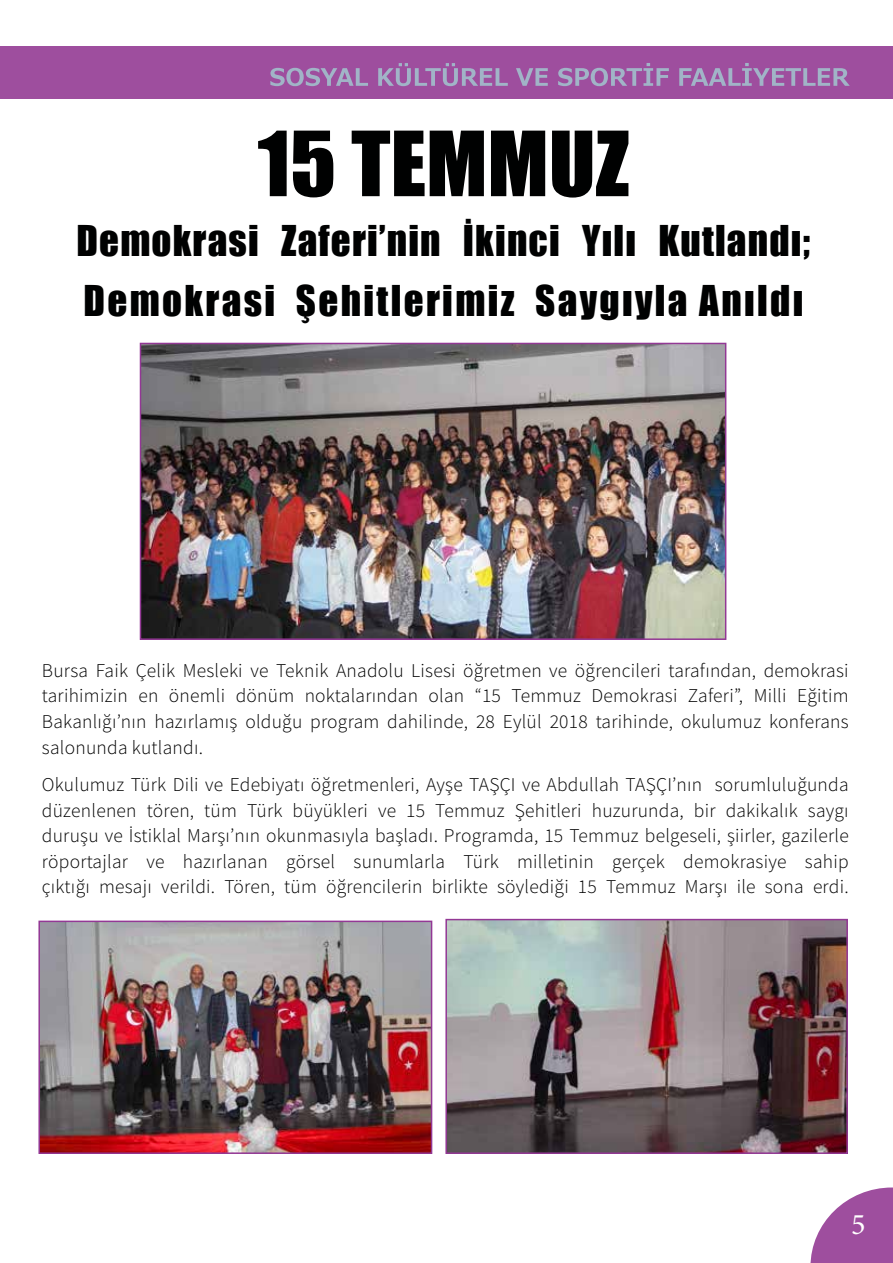
<style>
.page{position:relative;width:893px;height:1263px;background:#fff}
.page>*{position:absolute;margin:0;border:0;box-sizing:border-box;transform-origin:0 0}
.t1{font:82.95px "Impact";color:#000101}
.t2{font:39px/60px "Impact";letter-spacing:.06em;color:#000101}
.t3{font:30px "Minion Pro";color:#fff}
.t4{font:300 19.5px/25.5px "Source Sans Pro";letter-spacing:.01em;color:#000;text-align:justify}
</style>
<div class="page">
<svg style="left:810px;top:1187px;width:83px;height:76px"></svg>
<div style="left:0;top:46px;width:892px;height:53px;background:#9e4e9e"></div>
<svg style="left:679px;top:63px;width:171px;height:23px"></svg>
<svg style="left:270px;top:63px;width:399px;height:23px"></svg>
<img style="left:143px;top:346px;width:580px;height:291px">
<div style="left:140px;top:343px;width:586px;height:297px;border:2px solid #933895"></div>
<img style="left:41px;top:923px;width:388px;height:228px">
<div style="left:38px;top:920px;width:394px;height:234px;border:2px solid #933895"></div>
<img style="left:448px;top:922px;width:397px;height:229px">
<div style="left:445px;top:919px;width:403px;height:235px;border:2px solid #933895"></div>
<h1 class="t1" style="left:258px;top:99px;width:373px">15 TEMMUZ</h1>
<h2 class="t2" style="left:77px;top:210px;width:735px">Demokrasi Zaferi’nin İkinci Yılı Kutlandı;<br>Demokrasi Şehitlerimiz Saygıyla Anıldı</h2>
<p class="t4" style="left:42px;top:658px;width:808px">Bursa Faik Çelik Mesleki ve Teknik Anadolu Lisesi öğretmen ve öğrencileri tarafından, demokrasi tarihimizin en önemli dönüm noktalarından olan “15 Temmuz Demokrasi Zaferi”, Milli Eğitim Bakanlığı’nın hazırlamış olduğu program dahilinde, 28 Eylül 2018 tarihinde, okulumuz konferans salonunda kutlandı.</p>
<p class="t4" style="left:42px;top:772px;width:808px">Okulumuz Türk Dili ve Edebiyatı öğretmenleri, Ayşe TAŞÇI ve Abdullah TAŞÇI’nın sorumluluğunda düzenlenen tören, tüm Türk büyükleri ve 15 Temmuz Şehitleri huzurunda, bir dakikalık saygı duruşu ve İstiklal Marşı’nın okunmasıyla başladı. Programda, 15 Temmuz belgeseli, şiirler, gazilerle röportajlar ve hazırlanan görsel sunumlarla Türk milletinin gerçek demokrasiye sahip çıktığı mesajı verildi. Tören, tüm öğrencilerin birlikte söylediği 15 Temmuz Marşı ile sona erdi.</p>
<h3 class="t3" style="left:851px;top:1204px;width:16px">5</h3>
</div>
